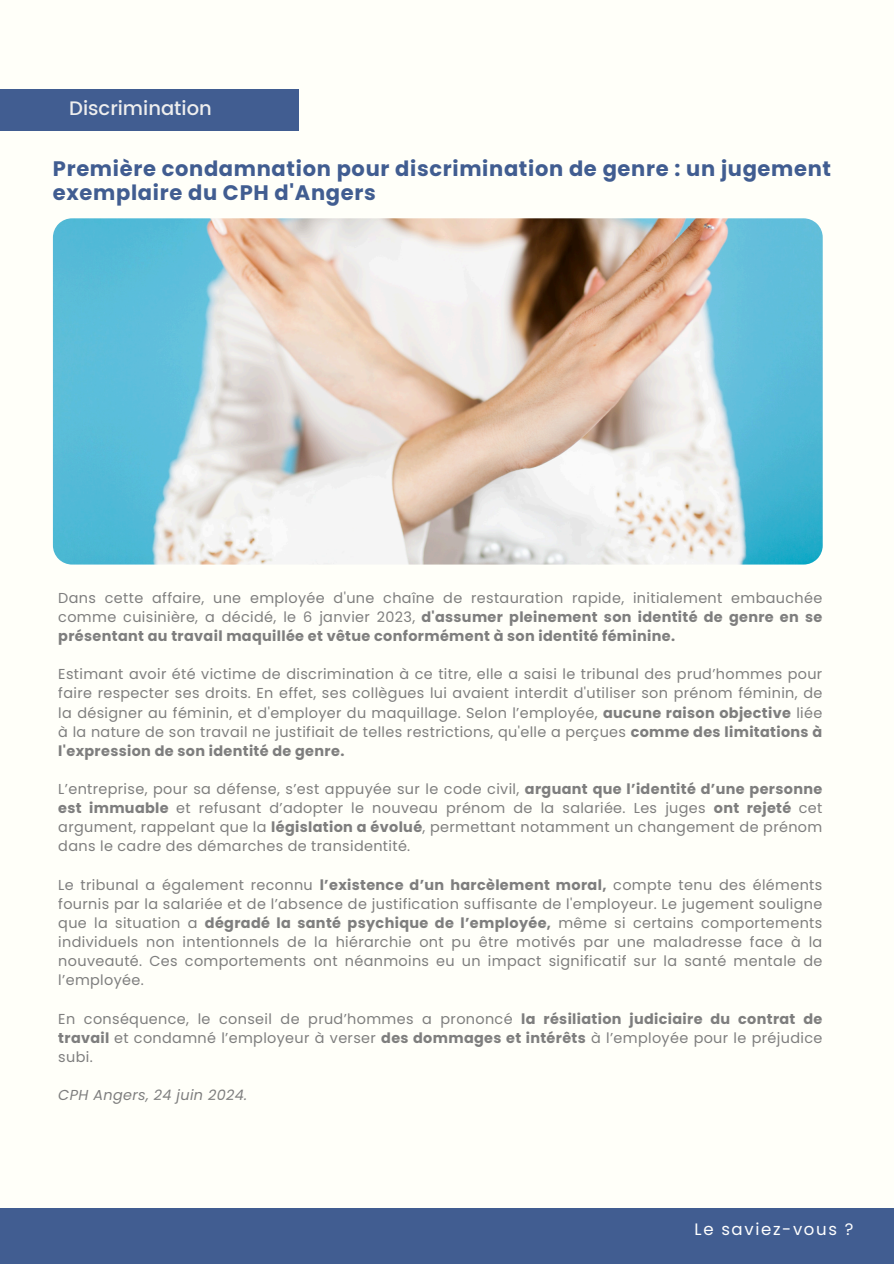
<style>
.page{position:relative;width:894px;height:1264px;background:#fff}
.page>*{position:absolute;margin:0;border:0;box-sizing:border-box;transform-origin:0 0}
.t1{font:700 21px/23.7px "Poppins";letter-spacing:.03em;color:#415d91}
.t2{font:500 19.5px "Poppins";color:#eee}
.t3{font:16.5px "Poppins";letter-spacing:.1em;color:#fff}
.t4{font:14.4px/19.2px "Poppins";letter-spacing:.025em;color:#7e7e7e;text-align:justify}
.t5{font:italic 14.4px "Poppins";letter-spacing:.025em;color:#7e7e7e}
.s1{font-weight:700}
</style>
<div class="page">
<div style="left:0;top:0;width:893px;height:1263px;background:#fffff9"></div>
<div style="left:0;top:1208px;width:893px;height:55px;background:#415d91"></div>
<div style="left:0;top:89px;width:299px;height:42px;background:#415d91"></div>
<img style="left:53px;top:218px;width:769px;height:346px">
<p class="t2" style="left:69px;top:97px;width:144px">Discrimination</p>
<h1 class="t1" style="left:53px;top:157px;width:779px">Première condamnation pour discrimination de genre : un jugement exemplaire du CPH d'Angers</h1>
<p class="t4" style="left:58px;top:588px;width:765px">Dans cette affaire, une employée d'une chaîne de restauration rapide, initialement embauchée comme cuisinière, a décidé, le 6 janvier 2023, <span class="s1">d'assumer pleinement son identité de genre en se présentant au travail maquillée et vêtue conformément à son identité féminine.</span></p>
<p class="t4" style="left:58px;top:664px;width:765px">Estimant avoir été victime de discrimination à ce titre, elle a saisi le tribunal des prud’hommes pour faire respecter ses droits. En effet, ses collègues lui avaient interdit d'utiliser son prénom féminin, de la désigner au féminin, et d'employer du maquillage. Selon l’employée, <span class="s1">aucune raison objective</span> liée à la nature de son travail ne justifiait de telles restrictions, qu'elle a perçues <span class="s1">comme des limitations à l'expression de son identité de genre.</span></p>
<p class="t4" style="left:58px;top:779px;width:765px">L’entreprise, pour sa défense, s’est appuyée sur le code civil, <span class="s1">arguant que l’identité d’une personne est immuable</span> et refusant d’adopter le nouveau prénom de la salariée. Les juges <span class="s1">ont rejeté</span> cet argument, rappelant que la <span class="s1">législation a évolué</span>, permettant notamment un changement de prénom dans le cadre des démarches de transidentité.</p>
<p class="t4" style="left:58px;top:875px;width:765px">Le tribunal a également reconnu <span class="s1">l’existence d’un harcèlement moral,</span> compte tenu des éléments fournis par la salariée et de l’absence de justification suffisante de l'employeur. Le jugement souligne que la situation a <span class="s1">dégradé la santé psychique de l’employée,</span> même si certains comportements individuels non intentionnels de la hiérarchie ont pu être motivés par une maladresse face à la nouveauté. Ces comportements ont néanmoins eu un impact significatif sur la santé mentale de l’employée.</p>
<p class="t4" style="left:58px;top:1009px;width:765px">En conséquence, le conseil de prud’hommes a prononcé <span class="s1">la résiliation judiciaire du contrat de travail</span> et condamné l’employeur à verser <span class="s1">des dommages et intérêts</span> à l’employée pour le préjudice subi.</p>
<p class="t5" style="left:58px;top:1085px;width:190px">CPH Angers, 24 juin 2024.</p>
<h1 class="t3" style="left:694px;top:1217px;width:160px">Le saviez-vous ?</h1>
</div>
